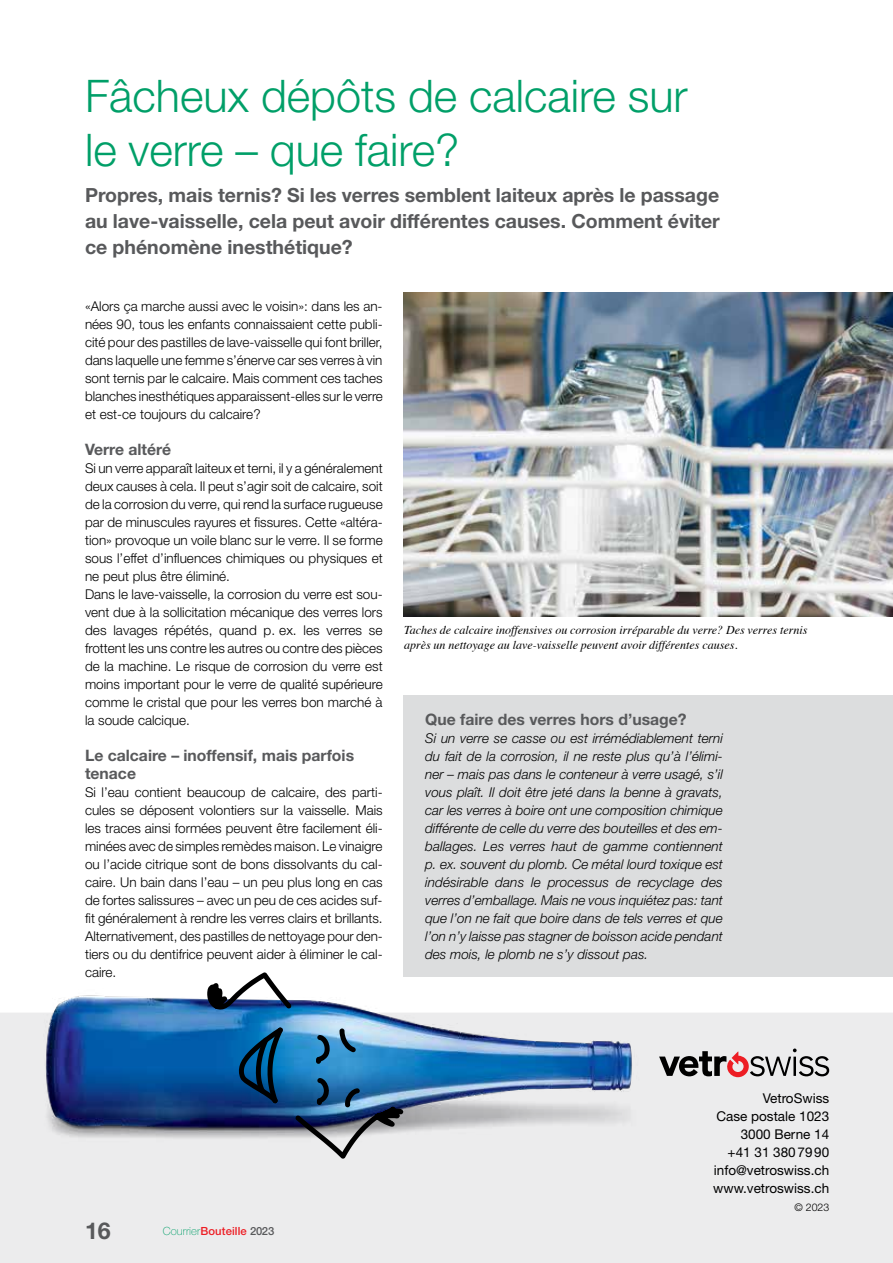
<style>
.page{position:relative;width:893px;height:1263px;background:#fff}
.page>*{position:absolute;margin:0;border:0;box-sizing:border-box;transform-origin:0 0}
.t1{font:300 45px/54px "Helvetica Neue LT Std";color:#009f68}
.t2{font:700 23.25px "Helvetica Neue LT Std";color:#58595b}
.t3{font:700 19.5px/25.5px "Helvetica Neue LT Std";color:#58595b;text-align:justify}
.t4{font:700 15.75px/18px "Helvetica Neue LT Std";color:#58595b}
.t5{font:300 13.5px/18px "Helvetica Neue LT Std";color:#000;text-align:justify}
.t6{font:italic 300 13.5px/18px "Helvetica Neue LT Std";color:#000;text-align:justify}
.t7{font:13.5px/18px "Helvetica Neue LT Std";color:#000;text-align:right}
.t8{font:italic 12px/15px "Times";color:#000}
.t9{font:500 11.25px "Helvetica Neue LT Std";letter-spacing:.01em;color:#ed1d24}
.t10{font:300 10.5px "Helvetica Neue LT Std";color:#000}
.s1{font-weight:100;color:#009f68}
.s2{color:#58595b}
</style>
<div class="page">
<div style="left:715px;top:1013px;width:178px;height:250px;background:#ececed"></div>
<svg style="left:715px;top:1048px;width:114px;height:29px;background:#baa9aa"></svg>
<img style="left:0;top:825px;width:715px;height:438px">
<svg style="left:238px;top:1027px;width:45px;height:77px;background:#034575"></svg>
<svg style="left:316px;top:1035px;width:14px;height:29px"></svg>
<svg style="left:339px;top:1028px;width:17px;height:24px"></svg>
<svg style="left:207px;top:972px;width:85px;height:38px"></svg>
<svg style="left:295px;top:1078px;width:108px;height:81px;background:#6a86a1"></svg>
<img style="left:404px;top:292px;width:489px;height:324px">
<div style="left:404px;top:695px;width:489px;height:281px;background:#dcddde"></div>
<h1 class="t1" style="left:85px;top:69px;width:604px">Fâcheux dépôts de calcaire sur le verre – que faire?</h1>
<h3 class="t3" style="left:85px;top:182px;width:636px">Propres, mais ternis? Si les verres semblent laiteux après le passage au lave-vaisselle, cela peut avoir différentes causes. Comment éviter ce phénomène inesthétique?</h3>
<p class="t5" style="left:85px;top:296px;width:299px">«Alors ça marche aussi avec le voisin»: dans les an&shy;nées 90, tous les enfants connaissaient cette publi&shy;cité pour des pastilles de lave-vaisselle qui font briller, dans laquelle une femme s’énerve car ses verres à vin sont ternis par le calcaire. Mais comment ces taches blanches inesthétiques apparaissent-elles sur le verre et est-ce toujours du calcaire?</p>
<p class="t4" style="left:85px;top:440px;width:88px">Verre altéré</p>
<p class="t5" style="left:85px;top:458px;width:299px;text-align:left">Si un verre apparaît laiteux et terni, il y a généralement deux causes à cela. Il peut s’agir soit de calcaire, soit de la corrosion du verre, qui rend la surface rugueuse par de minuscules rayures et fissures. Cette «altéra&shy;tion» provoque un voile blanc sur le verre. Il se forme sous l’effet d’influences chimiques ou physiques et ne peut plus être éliminé.<br>Dans le lave-vaisselle, la corrosion du verre est sou&shy;vent due à la sollicitation mécanique des verres lors des lavages répétés, quand p. ex. les verres se frottent les uns contre les autres ou contre des pièces de la machine. Le risque de corrosion du verre est moins important pour le verre de qualité supérieure comme le cristal que pour les verres bon marché à la soude calcique.</p>
<p class="t4" style="left:85px;top:746px;width:271px">Le calcaire – inoffensif, mais parfois tenace</p>
<p class="t5" style="left:85px;top:782px;width:299px">Si l’eau contient beaucoup de calcaire, des parti&shy;cules se déposent volontiers sur la vaisselle. Mais les traces ainsi formées peuvent être facilement éli&shy;minées avec de simples remèdes maison. Le vinaigre ou l’acide citrique sont de bons dissolvants du cal&shy;caire. Un bain dans l’eau – un peu plus long en cas de fortes salissures – avec un peu de ces acides suf&shy;fit généralement à rendre les verres clairs et brillants.<br>Alternativement, des pastilles de nettoyage pour den&shy;tiers ou du dentifrice peuvent aider à éliminer le cal&shy;caire.</p>
<p class="t8" style="left:404px;top:622px;width:405px">Taches de calcaire inoffensives ou corrosion irréparable du verre? Des verres ternis après un nettoyage au lave-vaisselle peuvent avoir différentes causes.</p>
<p class="t4" style="left:425px;top:710px;width:263px">Que faire des verres hors d’usage?</p>
<p class="t6" style="left:425px;top:728px;width:299px">Si un verre se casse ou est irrémédiablement terni du fait de la corrosion, il ne reste plus qu’à l’élimi&shy;ner – mais pas dans le conteneur à verre usagé, s’il vous plaît. Il doit être jeté dans la benne à gravats, car les verres à boire ont une composition chimique différente de celle du verre des bouteilles et des em&shy;ballages. Les verres haut de gamme contiennent p. ex. souvent du plomb. Ce métal lourd toxique est indésirable dans le processus de recyclage des verres d’emballage. Mais ne vous inquiétez pas: tant que l’on ne fait que boire dans de tels verres et que l’on n’y laisse pas stagner de boisson acide pendant des mois, le plomb ne s’y dissout pas.</p>
<h2 class="t2" style="left:85px;top:1217px;width:27px">16</h2>
<p class="t9" style="left:163px;top:1224px;width:113px"><span class="s1">Courrier</span>Bouteille <span class="s2">2023</span></p>
<p class="t7" style="left:713px;top:1088px;width:117px">VetroSwiss<br>Case postale 1023<br>3000 Berne 14<br>+41 31 3807990 info@vetroswiss.ch www.vetroswiss.ch</p>
<p class="t10" style="left:794px;top:1200px;width:36px">© 2023</p>
</div>
